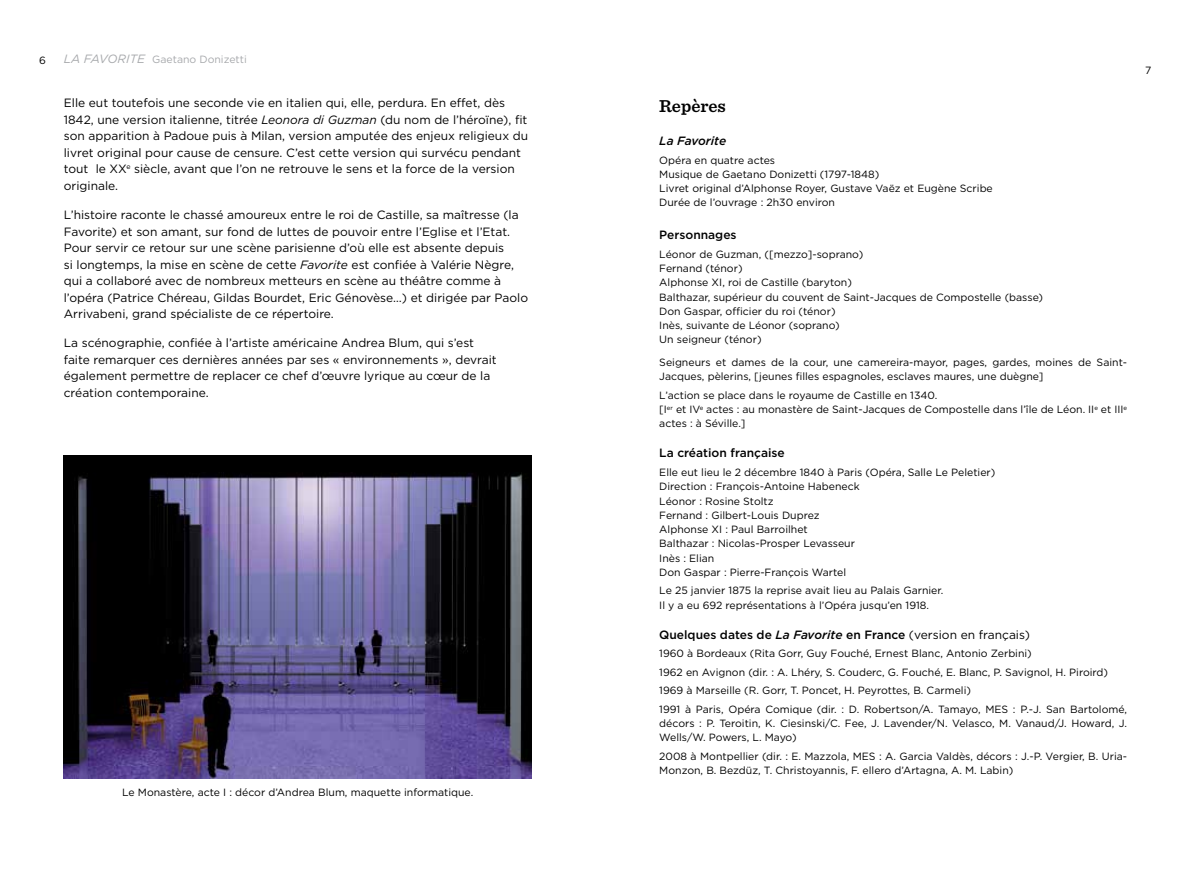
<style>
.page{position:relative;width:1191px;height:893px;background:#fff}
.page>*{position:absolute;margin:0;border:0;box-sizing:border-box;transform-origin:0 0}
.t1{font:600 18px "Sentinel";color:#000}
.t2{font:12px/16.5px "Gotham";color:#000}
.t3{font:500 12px "Gotham";color:#000}
.t4{font:italic 500 12px "Gotham";letter-spacing:-.005em;color:#000}
.t5{font:10.5px/14.2px "Gotham";color:#000}
.t6{font:10.5px "Gotham";color:#a7a9ac}
.s1{font-style:italic;font-size:12px}
.s2{font-style:italic}
.s3{font-weight:400}
</style>
<div class="page">
<img style="left:64px;top:455px;width:467px;height:323px">
<p class="t5" style="left:39px;top:53px;width:8px">6</p>
<p class="t6" style="left:64px;top:53px;width:185px"><span class="s1">LA FAVORITE</span> Gaetano Donizetti</p>
<p class="t2" style="left:64px;top:95px;width:466px">Elle eut toutefois une seconde vie en italien qui, elle, perdura. En effet, dès 1842, une version italienne, titrée <span class="s2">Leonora di Guzman</span> (du nom de l’héroïne), fit son apparition à Padoue puis à Milan, version amputée des enjeux religieux du livret original pour cause de censure. C’est cette version qui survécu pendant tout le XX<sup>e</sup> siècle, avant que l’on ne retrouve le sens et la force de la version originale.</p>
<p class="t2" style="left:64px;top:206px;width:466px">L’histoire raconte le chassé amoureux entre le roi de Castille, sa maîtresse (la Favorite) et son amant, sur fond de luttes de pouvoir entre l’Eglise et l’Etat.<br>Pour servir ce retour sur une scène parisienne d’où elle est absente depuis<br>si longtemps, la mise en scène de cette <span class="s2">Favorite</span> est confiée à Valérie Nègre, qui a collaboré avec de nombreux metteurs en scène au théâtre comme à l’opéra (Patrice Chéreau, Gildas Bourdet, Eric Génovèse…) et dirigée par Paolo Arrivabeni, grand spécialiste de ce répertoire.</p>
<p class="t2" style="left:64px;top:335px;width:434px">La scénographie, confiée à l’artiste américaine Andrea Blum, qui s’est faite remarquer ces dernières années par ses « environnements », devrait également permettre de replacer ce chef d’œuvre lyrique au cœur de la création contemporaine.</p>
<p class="t5" style="left:122px;top:785px;width:353px">Le Monastère, acte I : décor d’Andrea Blum, maquette informatique.</p>
<h1 class="t1" style="left:659px;top:92px;width:68px">Repères</h1>
<p class="t4" style="left:659px;top:133px;width:68px">La Favorite</p>
<p class="t5" style="left:659px;top:153px;width:335px">Opéra en quatre actes<br>Musique de Gaetano Donizetti (1797-1848)<br>Livret original d’Alphonse Royer, Gustave Vaëz et Eugène Scribe Durée de l’ouvrage : 2h30 environ</p>
<p class="t3" style="left:659px;top:227px;width:79px">Personnages</p>
<p class="t5" style="left:659px;top:247px;width:385px">Léonor de Guzman, ([mezzo]-soprano)<br>Fernand (ténor)<br>Alphonse XI, roi de Castille (baryton)<br>Balthazar, supérieur du couvent de Saint-Jacques de Compostelle (basse)<br>Don Gaspar, officier du roi (ténor)<br>Inès, suivante de Léonor (soprano)<br>Un seigneur (ténor)</p>
<p class="t5" style="left:659px;top:355px;width:469px">Seigneurs et dames de la cour, une camereira-mayor, pages, gardes, moines de Saint-<br>Jacques, pèlerins, [jeunes filles espagnoles, esclaves maures, une duègne]</p>
<p class="t5" style="left:659px;top:388px;width:469px">L’action se place dans le royaume de Castille en 1340.<br>[I<sup>er</sup> et IV<sup>e</sup> actes : au monastère de Saint-Jacques de Compostelle dans l’île de Léon. II<sup>e</sup> et III<sup>e </sup>actes : à Séville.]</p>
<p class="t3" style="left:659px;top:445px;width:127px">La création française</p>
<p class="t5" style="left:659px;top:465px;width:337px">Elle eut lieu le 2 décembre 1840 à Paris (Opéra, Salle Le Peletier)<br>Direction : François-Antoine Habeneck<br>Léonor : Rosine Stoltz<br>Fernand : Gilbert-Louis Duprez<br>Alphonse XI : Paul Barroilhet<br>Balthazar : Nicolas-Prosper Levasseur<br>Inès : Elian<br>Don Gaspar : Pierre-François Wartel</p>
<p class="t5" style="left:659px;top:583px;width:285px">Le 25 janvier 1875 la reprise avait lieu au Palais Garnier.<br>Il y a eu 692 représentations à l’Opéra jusqu’en 1918.</p>
<p class="t3" style="left:659px;top:626px;width:372px">Quelques dates de <span class="s2">La Favorite</span> en France <span class="s3">(version en français)</span></p>
<p class="t5" style="left:659px;top:644px;width:469px;line-height:18.5px">1960 à Bordeaux (Rita Gorr, Guy Fouché, Ernest Blanc, Antonio Zerbini)<br>1962 en Avignon (dir. : A. Lhéry, S. Couderc, G. Fouché, E. Blanc, P. Savignol, H. Piroird)<br>1969 à Marseille (R. Gorr, T. Poncet, H. Peyrottes, B. Carmeli)<br>1991 à Paris, Opéra Comique (dir. : D. Robertson/A. Tamayo, MES : P.-J. San Bartolomé,</p>
<p class="t5" style="left:659px;top:716px;width:469px">décors : P. Teroitin, K. Ciesinski/C. Fee, J. Lavender/N. Velasco, M. Vanaud/J. Howard, J.<br>Wells/W. Powers, L. Mayo)</p>
<p class="t5" style="left:659px;top:748px;width:469px">2008 à Montpellier (dir. : E. Mazzola, MES : A. Garcia Valdès, décors : J.-P. Vergier, B. Uria-<br>Monzon, B. Bezdüz, T. Christoyannis, F. ellero d’Artagna, A. M. Labin)</p>
<p class="t5" style="left:1145px;top:63px;width:8px">7</p>
</div>
